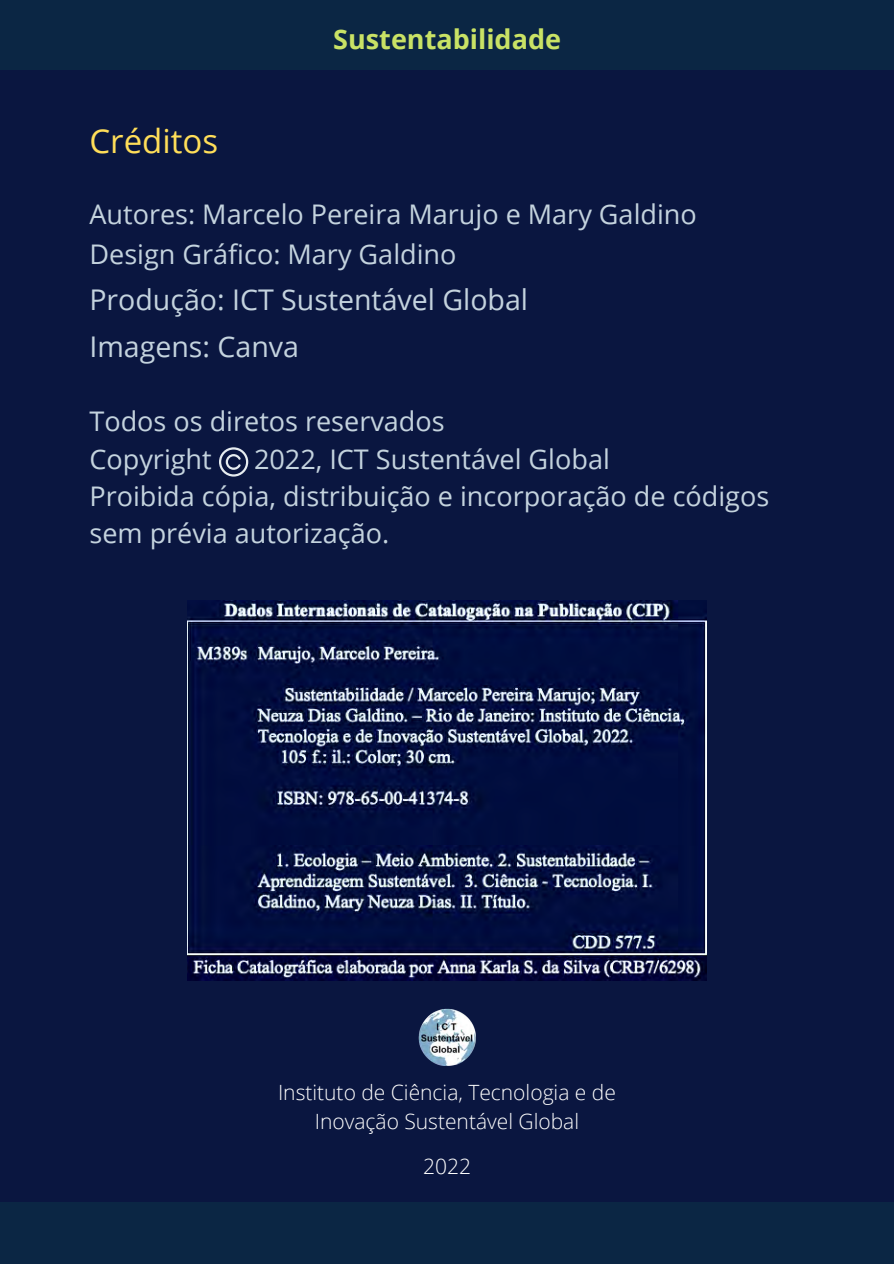
<style>
.page{position:relative;width:894px;height:1264px;background:#fff}
.page>*{position:absolute;margin:0;border:0;box-sizing:border-box;transform-origin:0 0}
.t1{font:33px "Open Sans";color:#ffde59}
.t2{font:28.5px/47.2px "Open Sans";color:#c4d3de}
.t3{font:27px/37.2px "Open Sans";color:#c4d3de}
.t4{font:700 27px "Open Sans";color:#c9e265}
.t5{font:300 21px/29.1px "Open Sans";color:#fefefe;text-align:center}
</style>
<div class="page">
<div style="left:0;top:0;width:893px;height:1263px;background:#0a1640"></div>
<div style="left:0;top:0;width:893px;height:70px;background:#0b2644"></div>
<div style="left:0;top:1202px;width:893px;height:61px;background:#0b2644"></div>
<img style="left:418px;top:1008px;width:58px;height:58px">
<svg style="left:219px;top:447px;width:29px;height:29px"></svg>
<img style="left:187px;top:600px;width:519px;height:380px">
<p class="t1" style="left:89px;top:118px;width:130px">Créditos</p>
<p class="t4" style="left:333px;top:20px;width:229px">Sustentabilidade</p>
<p class="t3" style="left:89px;top:193px;width:608px;line-height:40.2px">Autores: Marcelo Pereira Marujo e Mary Galdino<br>Design Gráfico: Mary Galdino</p>
<p class="t2" style="left:89px;top:275px;width:440px">Produção: ICT Sustentável Global<br>Imagens: Canva</p>
<p class="t3" style="left:89px;top:402px;width:357px">Todos os diretos reservados<br>Copyright</p>
<p class="t3" style="left:89px;top:439px;width:681px;text-indent:164px">2022, ICT Sustentável Global<br>Proibida cópia, distribuição e incorporação de códigos sem prévia autorização.</p>
<p class="t5" style="left:278px;top:1077px;width:339px">Instituto de Ciência, Tecnologia e de<br>Inovação Sustentável Global</p>
<p class="t5" style="left:423px;top:1151px;width:49px">2022</p>
</div>
